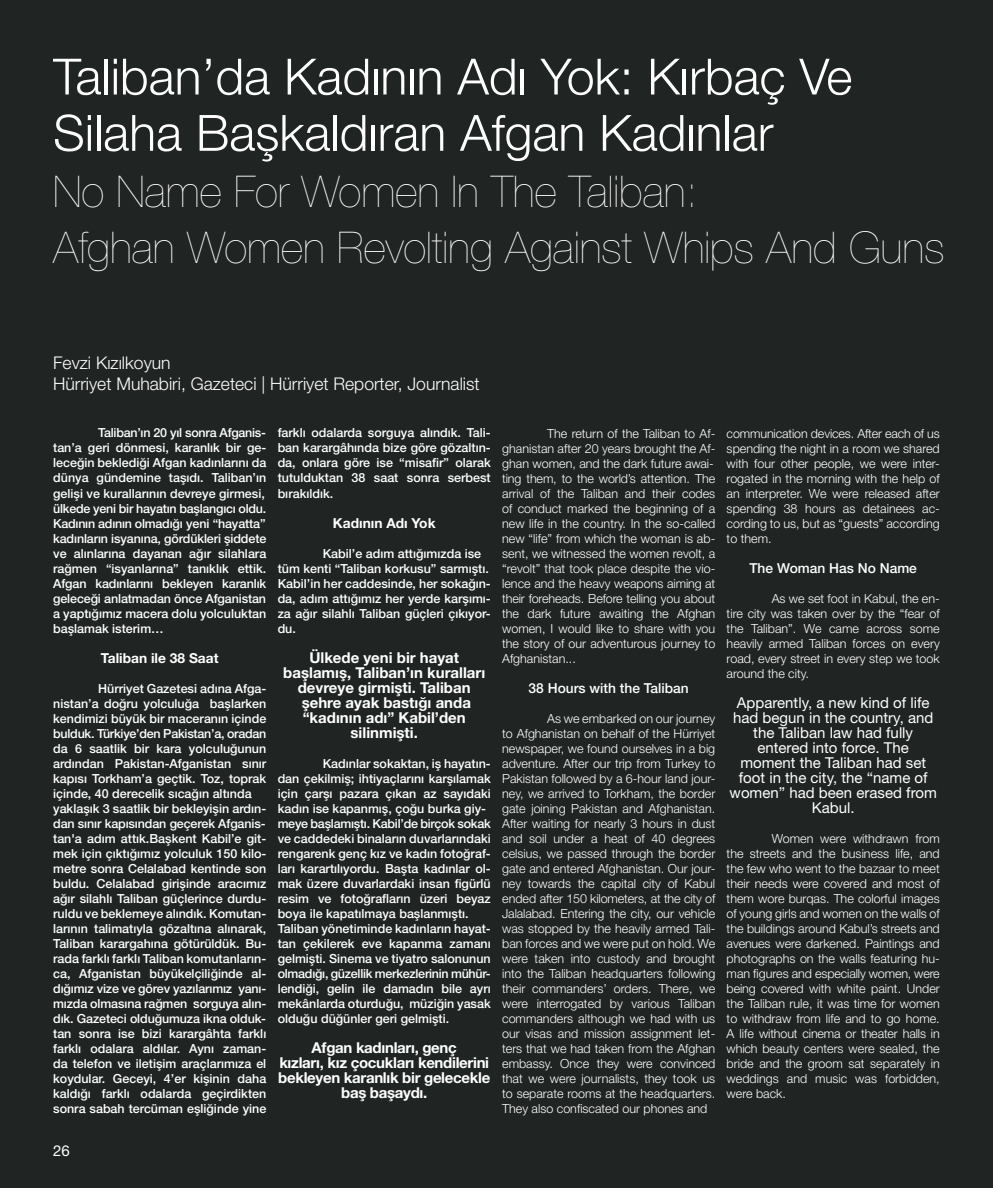
<style>
.page{position:relative;width:993px;height:1188px;background:#fff}
.page>*{position:absolute;margin:0;border:0;box-sizing:border-box;transform-origin:0 0}
.t1{font:300 50px/56.2px "Helvetica Neue";color:#fff}
.t2{font:200 43.75px/56.2px "Helvetica Neue";color:#fff}
.t3{font:300 17.5px/21.2px "Helvetica Neue";color:#fff}
.t4{font:15px/15px "Helvetica Neue";color:#fff;text-align:center}
.t5{font:700 15px/15px "Helvetica Neue";color:#fff;text-align:center}
.t6{font:700 15px/15px "Helvetica Neue";letter-spacing:-.02em;color:#fff;text-align:center}
.t7{font:500 13.75px "Helvetica Neue";color:#fff}
.t8{font:700 13.75px "Helvetica Neue";color:#fff}
.t9{font:300 12.5px/15px "Helvetica Neue";color:#fff;text-align:justify}
.t10{font:500 12.5px/15px "Helvetica Neue";color:#fff}
</style>
<div class="page">
<div style="left:0;top:0;width:992px;height:1187px;background:#202423"></div>
<h1 class="t1" style="left:53px;top:46px;width:800px">Taliban’da Kadının Adı Yok: Kırbaç Ve<br>Silaha Başkaldıran Afgan Kadınlar</h1>
<h2 class="t2" style="left:53px;top:162px;width:892px">No Name For Women In The Taliban:<br>Afghan Women Revolting Against Whips And Guns</h2>
<h3 class="t3" style="left:53px;top:351px;width:428px">Fevzi Kızılkoyun<br>Hürriyet Muhabiri, Gazeteci | Hürriyet Reporter, Journalist</h3>
<p class="t10" style="left:53px;top:425px;width:214px;text-align:justify;text-indent:45px">Taliban’ın 20 yıl sonra Afganis&shy;tan’a geri dönmesi, karanlık bir ge&shy;leceğin beklediği Afgan kadınlarını da dünya gündemine taşıdı. Taliban’ın gelişi ve kurallarının devreye girmesi, ülkede yeni bir hayatın başlangıcı oldu.<br>Kadının adının olmadığı yeni “hayatta” kadınların isyanına, gördükleri şiddete ve alınlarına dayanan ağır silahlara rağmen “isyanlarına” tanıklık ettik.<br>Afgan kadınlarını bekleyen karanlık geleceği anlatmadan önce Afganistan a yaptığımız macera dolu yolculuktan başlamak isterim…</p>
<p class="t8" style="left:101px;top:646px;width:119px">Taliban ile 38 Saat</p>
<p class="t10" style="left:53px;top:680px;width:214px;text-indent:45px">Hürriyet Gazetesi adına Afga&shy;nistan’a doğru yolculuğa başlarken kendimizi büyük bir maceranın içinde bulduk. Türkiye’den Pakistan’a, oradan da 6 saatlik bir kara yolculuğunun ardından Pakistan-Afganistan sınır kapısı Torkham’a geçtik. Toz, toprak içinde, 40 derecelik sıcağın altında yaklaşık 3 saatlik bir bekleyişin ardın&shy;dan sınır kapısından geçerek Afganis&shy;tan'a adım attık.Başkent Kabil’e git&shy;mek için çıktığımız yolculuk 150 kilo&shy;metre sonra Celalabad kentinde son buldu. Celalabad girişinde aracımız ağır silahlı Taliban güçlerince durdu&shy;ruldu ve beklemeye alındık. Komutan&shy;larının talimatıyla gözaltına alınarak, Taliban karargahına götürüldük. Bu&shy;rada farklı farklı Taliban komutanların&shy;ca, Afganistan büyükelçiliğinde al&shy;dığımız vize ve görev yazılarımız yanı&shy;mızda olmasına rağmen sorguya alın&shy;dık. Gazeteci olduğumuza ikna olduk&shy;tan sonra ise bizi karargâhta farklı farklı odalara aldılar. Aynı zaman&shy;da telefon ve iletişim araçlarımıza el koydular. Geceyi, 4’er kişinin daha kaldığı farklı odalarda geçirdikten sonra sabah tercüman eşliğinde yine</p>
<p class="t10" style="left:277px;top:425px;width:214px;text-align:justify">farklı odalarda sorguya alındık. Tali&shy;ban karargâhında bize göre gözaltın&shy;da, onlara göre ise “misafir” olarak tutulduktan 38 saat sonra serbest bırakıldık.</p>
<p class="t8" style="left:333px;top:511px;width:104px">Kadının Adı Yok</p>
<p class="t10" style="left:277px;top:545px;width:214px;text-indent:45px">Kabil’e adım attığımızda ise tüm kenti “Taliban korkusu” sarmıştı.<br>Kabil’in her caddesinde, her sokağın&shy;da, adım attığımız her yerde karşımı&shy;za ağır silahlı Taliban güçleri çıkıyor&shy;du.</p>
<p class="t5" style="left:283px;top:650px;width:203px">Ülkede yeni bir hayat başlamış, Taliban’ın kuralları devreye girmişti. Taliban şehre ayak bastığı anda “kadının adı” Kabil’den silinmişti.</p>
<p class="t10" style="left:277px;top:755px;width:214px;text-indent:45px">Kadınlar sokaktan, iş hayatın&shy;dan çekilmiş; ihtiyaçlarını karşılamak için çarşı pazara çıkan az sayıdaki kadın ise kapanmış, çoğu burka giy&shy;meye başlamıştı. Kabil’de birçok sokak ve caddedeki binaların duvarlarındaki rengarenk genç kız ve kadın fotoğraf&shy;ları karartılıyordu. Başta kadınlar ol&shy;mak üzere duvarlardaki insan figürlü resim ve fotoğrafların üzeri beyaz boya ile kapatılmaya başlanmıştı.<br>Taliban yönetiminde kadınların hayat&shy;tan çekilerek eve kapanma zamanı gelmişti. Sinema ve tiyatro salonunun olmadığı, güzellik merkezlerinin mühür&shy;lendiği, gelin ile damadın bile ayrı mekânlarda oturduğu, müziğin yasak olduğu düğünler geri gelmişti.</p>
<p class="t6" style="left:278px;top:1040px;width:214px">Afgan kadınları, genç<br>kızları, kız çocukları kendilerini bekleyen karanlık bir gelecekle baş başaydı.</p>
<p class="t9" style="left:502px;top:425px;width:214px;text-align:left;text-indent:45px">The return of the Taliban to Af&shy;ghanistan after 20 years brought the Af&shy;ghan women, and the dark future awai&shy;ting them, to the world’s attention. The arrival of the Taliban and their codes of conduct marked the beginning of a new life in the country. In the so-called new “life” from which the woman is ab&shy;sent, we witnessed the women revolt, a “revolt” that took place despite the vio&shy;lence and the heavy weapons aiming at their foreheads. Before telling you about the dark future awaiting the Afghan women, I would like to share with you the story of our adventurous journey to Afghanistan...</p>
<p class="t7" style="left:528px;top:676px;width:162px">38 Hours with the Taliban</p>
<p class="t9" style="left:502px;top:710px;width:214px;text-indent:45px">As we embarked on our journey to Afghanistan on behalf of the Hürriyet newspaper, we found ourselves in a big adventure. After our trip from Turkey to Pakistan followed by a 6-hour land jour&shy;ney, we arrived to Torkham, the border gate joining Pakistan and Afghanistan.<br>After waiting for nearly 3 hours in dust and soil under a heat of 40 degrees celsius, we passed through the border gate and entered Afghanistan. Our jour&shy;ney towards the capital city of Kabul ended after 150 kilometers, at the city of Jalalabad. Entering the city, our vehicle was stopped by the heavily armed Tali&shy;ban forces and we were put on hold. We were taken into custody and brought into the Taliban headquarters following their commanders’ orders. There, we were interrogated by various Taliban commanders although we had with us our visas and mission assignment let&shy;ters that we had taken from the Afghan embassy. Once they were convinced that we were journalists, they took us to separate rooms at the headquarters.<br>They also confiscated our phones and</p>
<p class="t9" style="left:726px;top:425px;width:214px">communication devices. After each of us spending the night in a room we shared with four other people, we were inter&shy;rogated in the morning with the help of an interpreter. We were released after spending 38 hours as detainees ac&shy;cording to us, but as “guests” according to them.</p>
<p class="t7" style="left:749px;top:556px;width:169px">The Woman Has No Name</p>
<p class="t9" style="left:726px;top:590px;width:214px;text-indent:45px">As we set foot in Kabul, the en&shy;tire city was taken over by the “fear of the Taliban”. We came across some heavily armed Taliban forces on every road, every street in every step we took around the city.</p>
<p class="t4" style="left:729px;top:695px;width:208px">Apparently, a new kind of life had begun in the country, and the Taliban law had fully entered into force. The moment the Taliban had set foot in the city, the “name of women” had been erased from<br>Kabul.</p>
<p class="t9" style="left:726px;top:830px;width:214px;text-indent:45px">Women were withdrawn from the streets and the business life, and the few who went to the bazaar to meet their needs were covered and most of them wore burqas. The colorful images of young girls and women on the walls of the buildings around Kabul’s streets and avenues were darkened. Paintings and photographs on the walls featuring hu&shy;man figures and especially women, were being covered with white paint. Under the Taliban rule, it was time for women to withdraw from life and to go home.<br>A life without cinema or theater halls in which beauty centers were sealed, the bride and the groom sat separately in weddings and music was forbidden, were back.</p>
<p class="t4" style="left:53px;top:1143px;width:18px">26</p>
</div>
